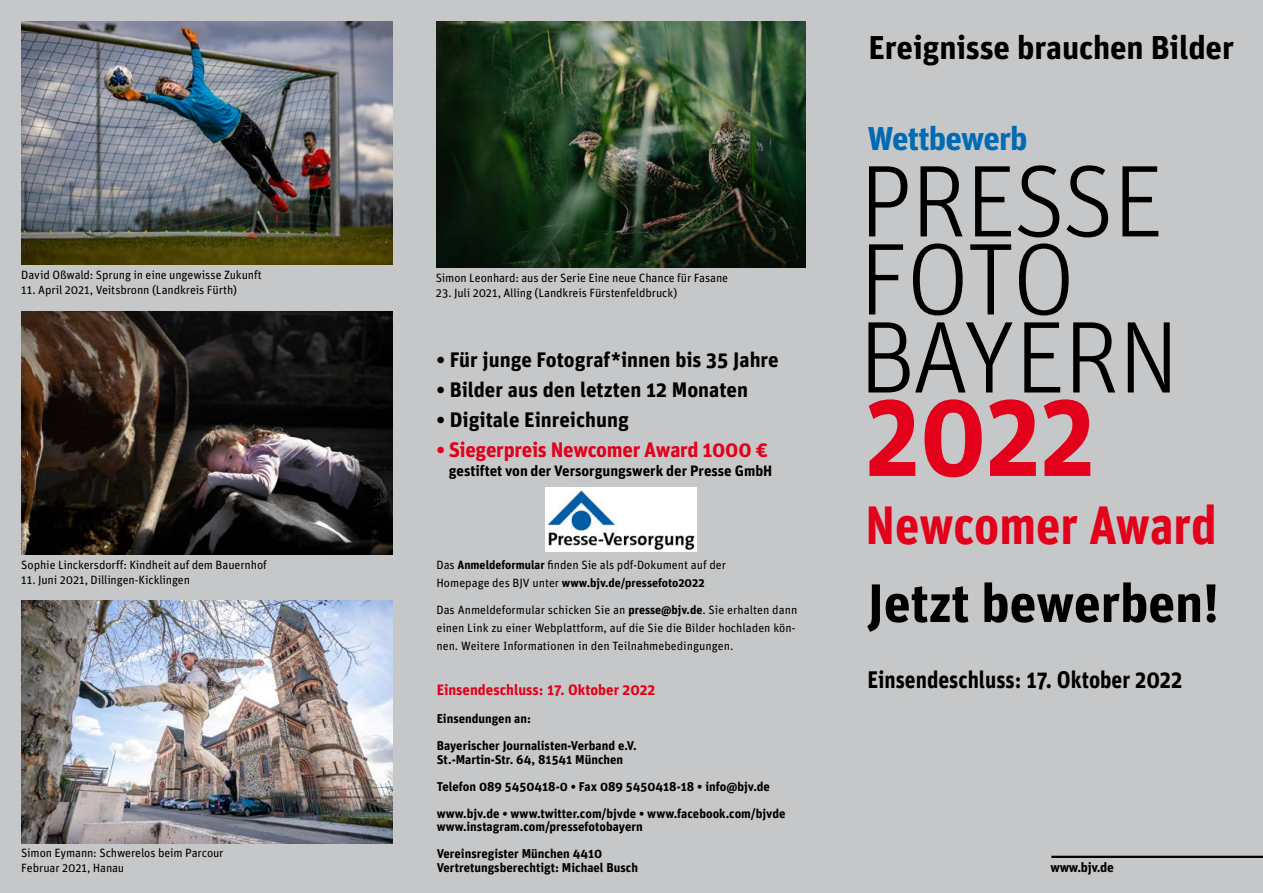
<style>
.page{position:relative;width:1263px;height:893px;background:#fff}
.page>*{position:absolute;margin:0;border:0;box-sizing:border-box;transform-origin:0 0}
.t1{font:700 117px "Unit";color:#e2001a;scale:.9 1}
.t2{font:300 102px/78px "Unit";letter-spacing:-.025em;color:#000}
.t3{font:700 54px "Unit";letter-spacing:-.005em;color:#000}
.t4{font:700 54px "Unit";color:#e2001a;scale:.9 1}
.t5{font:700 33px "Unit";letter-spacing:-.005em;color:#000}
.t6{font:700 33px "Unit";letter-spacing:-.025em;color:#006ab3}
.t7{font:700 24px "Unit";color:#000;scale:.9 1}
.t8{font:700 21px "Unit";color:#000}
.t9{font:700 21px "Unit";letter-spacing:-.015em;color:#e2001a}
.t10{font:700 15px "Unit";color:#000}
.t11{font:700 15px "Unit";color:#e2001a}
.t12{font:700 13.5px "Unit";letter-spacing:-.025em;color:#000}
.t13{font:700 12.75px/27px "Unit";color:#000}
.t14{font:12px/18px "Unit";letter-spacing:-.005em;color:#000}
.s1{font-weight:700}
</style>
<div class="page">
<div style="left:0;top:0;width:838px;height:893px;background:#c6c7c8"></div>
<div style="left:832px;top:0;width:431px;height:893px;background:#c6c7c8"></div>
<hr style="left:1051px;top:856px;width:212px;height:2px;background:#000">
<img style="left:545px;top:488px;width:152px;height:64px">
<img style="left:21px;top:600px;width:371px;height:243px">
<img style="left:22px;top:21px;width:371px;height:243px">
<img style="left:22px;top:311px;width:371px;height:243px">
<img style="left:437px;top:21px;width:368px;height:246px">
<p class="t14" style="left:21px;top:266px;width:242px">David Oßwald: Sprung in eine ungewisse Zukunft</p>
<p class="t14" style="left:21px;top:281px;width:217px">11. April 2021, Veitsbronn (Landkreis Fürth)</p>
<p class="t14" style="left:21px;top:556px;width:247px">Sophie Linckersdorff: Kindheit auf dem Bauernhof</p>
<p class="t14" style="left:21px;top:571px;width:170px">11. Juni 2021, Dillingen-Kicklingen</p>
<p class="t14" style="left:21px;top:845px;width:204px;line-height:15px">Simon Eymann: Schwerelos beim Parcour<br>Februar 2021, Hanau</p>
<p class="t14" style="left:436px;top:269px;width:294px">Simon Leonhard: aus der Serie Eine neue Chance für Fasane</p>
<p class="t14" style="left:436px;top:284px;width:243px">23. Juli 2021, Alling (Landkreis Fürstenfeldbruck)</p>
<h3 class="t8" style="left:436px;top:347px;width:344px">• Für junge Fotograf*innen bis 35 Jahre</h3>
<h3 class="t8" style="left:436px;top:377px;width:313px">• Bilder aus den letzten 12 Monaten</h3>
<h3 class="t8" style="left:436px;top:407px;width:194px">• Digitale Einreichung</h3>
<h3 class="t9" style="left:436px;top:437px;width:333px">• Siegerpreis Newcomer Award 1000 €</h3>
<p class="t10" style="left:449px;top:462px;width:325px">gestiftet von der Versorgungswerk der Presse GmbH</p>
<p class="t14" style="left:436px;top:556px;width:291px">Das <span class="s1">Anmeldeformular</span> finden Sie als pdf-Dokument auf der<br>Homepage des BJV unter <span class="s1">www.bjv.de/pressefoto2022</span></p>
<p class="t14" style="left:436px;top:600px;width:362px">Das Anmeldeformular schicken Sie an <span class="s1">presse@bjv.de</span>. Sie erhalten dann einen Link zu einer Webplattform, auf die Sie die Bilder hochladen kön&shy;nen. Weitere Informationen in den Teilnahmebedingungen.</p>
<p class="t11" style="left:437px;top:680px;width:220px">Einsendeschluss: 17. Oktober 2022</p>
<p class="t13" style="left:437px;top:705px;width:202px">Einsendungen an:<br>Bayerischer Journalisten-Verband e.V.</p>
<p class="t13" style="left:437px;top:745px;width:350px">St.-Martin-Str. 64, 81541 München<br>Telefon 089 5450418-0 • Fax 089 5450418-18 • info@bjv.de www.bjv.de • www.twitter.com/bjvde • www.facebook.com/bjvde</p>
<p class="t13" style="left:437px;top:813px;width:208px">www.instagram.com/pressefotobayern<br>Vereinsregister München 4410</p>
<p class="t13" style="left:437px;top:853px;width:203px">Vertretungsberechtigt: Michael Busch</p>
<h3 class="t5" style="left:868px;top:27px;width:367px">Ereignisse brauchen Bilder</h3>
<h3 class="t6" style="left:867px;top:118px;width:162px">Wettbewerb</h3>
<h2 class="t2" style="left:859px;top:160px;width:322px">PRESSE<br>FOTO<br>BAYERN</h2>
<h1 class="t1" style="left:865px;top:362px;width:256px">2022</h1>
<h3 class="t4" style="left:865px;top:492px;width:392px">Newcomer Award</h3>
<h3 class="t3" style="left:867px;top:570px;width:353px">Jetzt bewerben!</h3>
<h3 class="t7" style="left:867px;top:665px;width:351px">Einsendeschluss: 17. Oktober 2022</h3>
<p class="t12" style="left:1050px;top:859px;width:65px">www.bjv.de</p>
</div>
